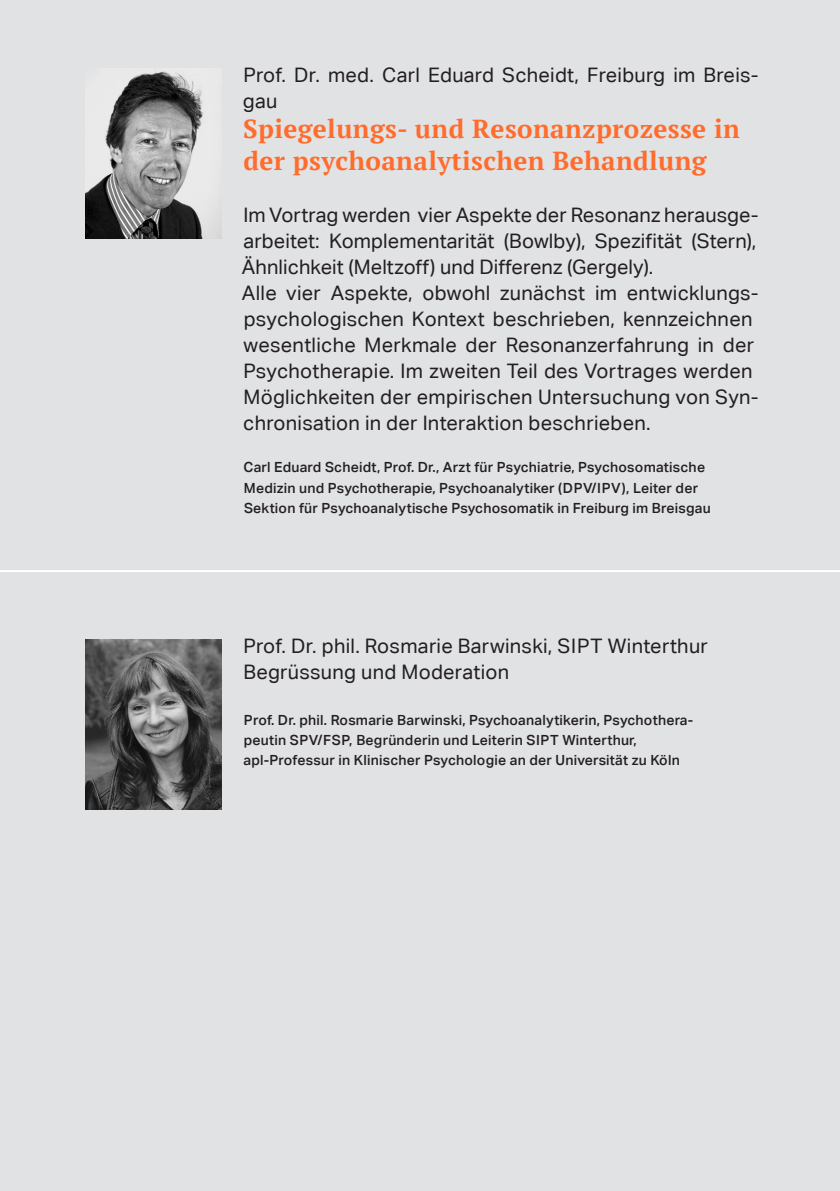
<style>
.page{position:relative;width:840px;height:1191px;background:#fff}
.page>*{position:absolute;margin:0;border:0;box-sizing:border-box;transform-origin:0 0}
.t1{font:700 26px/32px "PT Serif";letter-spacing:.015em;color:#ff6c2c}
.t2{font:20px/26px "Aktiv Grotesk Corp";letter-spacing:.015em;color:#231f20}
.t3{font:500 14px/20px "Aktiv Grotesk Corp";letter-spacing:.015em;color:#231f20}
</style>
<div class="page">
<div style="left:0;top:0;width:839px;height:1191px;background:#e1e2e4"></div>
<img style="left:85px;top:71px;width:136px;height:167px">
<img style="left:85px;top:639px;width:136px;height:170px">
<hr style="left:0;top:570px;width:839px;height:2px;background:#fff">
<p class="t2" style="left:243px;top:62px;width:517px">Prof. Dr. med. Carl Eduard Scheidt, Freiburg im Breis&shy;gau</p>
<h1 class="t1" style="left:243px;top:113px;width:497px">Spiegelungs- und Resonanzprozesse in der psychoanalytischen Behandlung</h1>
<p class="t2" style="left:242px;top:202px;width:518px">Im Vortrag werden vier Aspekte der Resonanz herausge&shy;arbeitet: Komplementarität (Bowlby), Spezifität (Stern), Ähnlichkeit (Meltzoff) und Differenz (Gergely).<br>Alle vier Aspekte, obwohl zunächst im entwicklungs&shy;psychologischen Kontext beschrieben, kennzeichnen wesentliche Merkmale der Resonanzerfahrung in der Psychotherapie. Im zweiten Teil des Vortrages werden Möglichkeiten der empirischen Untersuchung von Syn&shy;chronisation in der Interaktion beschrieben.</p>
<p class="t3" style="left:243px;top:457px;width:468px">Carl Eduard Scheidt, Prof. Dr., Arzt für Psychiatrie, Psychosomatische<br>Medizin und Psychotherapie, Psychoanalytiker (DPV/IPV), Leiter der<br>Sektion für Psychoanalytische Psychosomatik in Freiburg im Breisgau</p>
<p class="t2" style="left:243px;top:633px;width:465px">Prof. Dr. phil. Rosmarie Barwinski, SIPT Winterthur<br>Begrüssung und Moderation</p>
<p class="t3" style="left:243px;top:710px;width:451px">Prof. Dr. phil. Rosmarie Barwinski, Psychoanalytikerin, Psychothera&shy;peutin SPV/FSP, Begründerin und Leiterin SIPT Winterthur, apl-Professur in Klinischer Psychologie an der Universität zu Köln</p>
</div>
